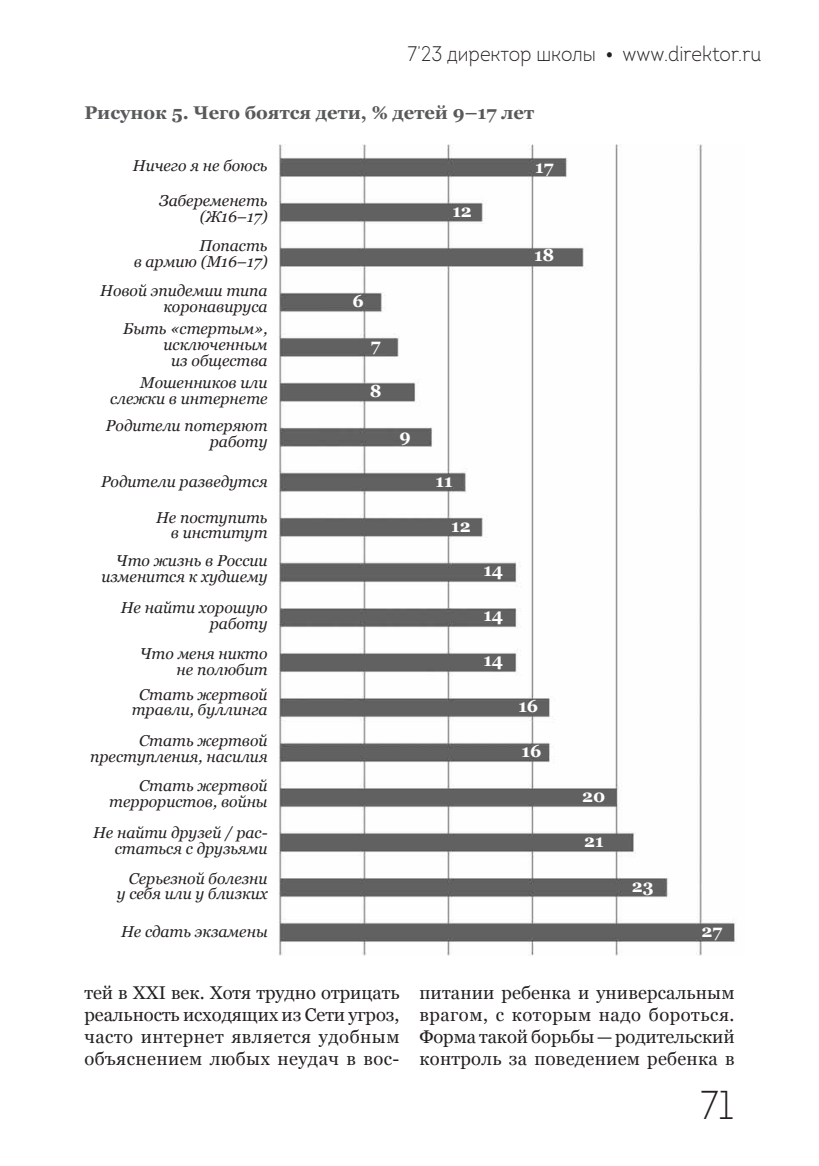
<style>
.page{position:relative;width:819px;height:1166px;background:#fff}
.page>*{position:absolute;margin:0;border:0;box-sizing:border-box;transform-origin:0 0}
.t1{font:300 40.25px "Intro";color:#231f20;scale:.9 1}
.t2{font:300 21px "Intro";color:#231f20;scale:.9 1}
.t3{font:18.38px/22.1px "Georgia";letter-spacing:.02em;color:#231f20;text-align:justify}
.t4{font:700 18.38px "Georgia";color:#58595b}
.t5{font:700 17.5px "Georgia";color:#fff}
.t6{font:italic 15.75px/15.8px "Georgia";color:#231f20;text-align:right}
.s1{font-family:"Georgia";font-weight:400}
</style>
<div class="page">
<img style="left:279px;top:145px;width:456px;height:810px">
<h2 class="t2" style="left:407px;top:41px;width:394px">7’23 директор школы <span class="s1">•</span> www.direktor.ru</h2>
<p class="t4" style="left:84px;top:103px;width:451px">Рисунок 5. Чего боятся дети, % детей 9–17 лет</p>
<p class="t6" style="left:133px;top:149px;width:136px;line-height:34.6px">Ничего я не боюсь<br>Забеременеть</p>
<p class="t6" style="left:199px;top:201px;width:70px;line-height:29.6px;text-align:left">(Ж16–17)<br>Попасть</p>
<p class="t6" style="left:100px;top:247px;width:169px;line-height:28.9px">в армию (М16–17)<br>Новой эпидемии типа</p>
<p class="t6" style="left:123px;top:295px;width:146px;line-height:22.4px">коронавируса<br>Быть «стертым»,</p>
<p class="t6" style="left:163px;top:336px;width:106px;text-align:center">исключенным из общества</p>
<p class="t6" style="left:110px;top:374px;width:159px">Мошенников или слежки в интернете</p>
<p class="t6" style="left:106px;top:418px;width:163px">Родители потеряют работу</p>
<p class="t6" style="left:101px;top:473px;width:168px">Родители разведутся</p>
<p class="t6" style="left:156px;top:509px;width:113px">Не поступить в институт</p>
<p class="t6" style="left:101px;top:553px;width:168px">Что жизнь в России изменится к худшему</p>
<p class="t6" style="left:121px;top:599px;width:148px">Не найти хорошую работу</p>
<p class="t6" style="left:140px;top:646px;width:129px">Что меня никто не полюбит</p>
<p class="t6" style="left:132px;top:686px;width:137px;text-align:center">Стать жертвой травли, буллинга</p>
<p class="t6" style="left:90px;top:733px;width:179px">Стать жертвой преступления, насилия</p>
<p class="t6" style="left:109px;top:778px;width:160px">Стать жертвой террористов, войны</p>
<p class="t6" style="left:93px;top:825px;width:176px">Не найти друзей / рас&shy;статься с друзьями</p>
<p class="t6" style="left:117px;top:870px;width:152px">Серьезной болезни у себя или у близких</p>
<p class="t6" style="left:121px;top:923px;width:148px">Не сдать экзамены</p>
<p class="t5" style="left:535px;top:157px;width:20px">17</p>
<p class="t5" style="left:452px;top:201px;width:21px">12</p>
<p class="t5" style="left:534px;top:245px;width:22px">18</p>
<p class="t5" style="left:352px;top:291px;width:13px">6</p>
<p class="t5" style="left:371px;top:335px;width:11px">7</p>
<p class="t5" style="left:369px;top:381px;width:13px">8</p>
<p class="t5" style="left:399px;top:426px;width:13px">9</p>
<p class="t5" style="left:435px;top:471px;width:19px">11</p>
<p class="t5" style="left:451px;top:516px;width:21px">12</p>
<p class="t5" style="left:483px;top:560px;width:21px">14</p>
<p class="t5" style="left:483px;top:605px;width:21px">14</p>
<p class="t5" style="left:483px;top:650px;width:21px">14</p>
<p class="t5" style="left:518px;top:695px;width:21px">16</p>
<p class="t5" style="left:521px;top:741px;width:21px">16</p>
<p class="t5" style="left:582px;top:786px;width:25px">20</p>
<p class="t5" style="left:584px;top:831px;width:21px">21</p>
<p class="t5" style="left:632px;top:876px;width:23px">23</p>
<p class="t5" style="left:701px;top:921px;width:22px">27</p>
<p class="t3" style="left:84px;top:982px;width:316px">тей в XXI век. Хотя трудно отрицать реальность исходящих из Cети угроз, часто интернет является удобным объяснением любых неудач в вос-</p>
<p class="t3" style="left:419px;top:982px;width:316px">питании ребенка и универсальным врагом, с которым надо бороться.<br>Форма такой борьбы—родительский контроль за поведением ребенка в</p>
<h1 class="t1" style="left:700px;top:1079px;width:39px">71</h1>
</div>
